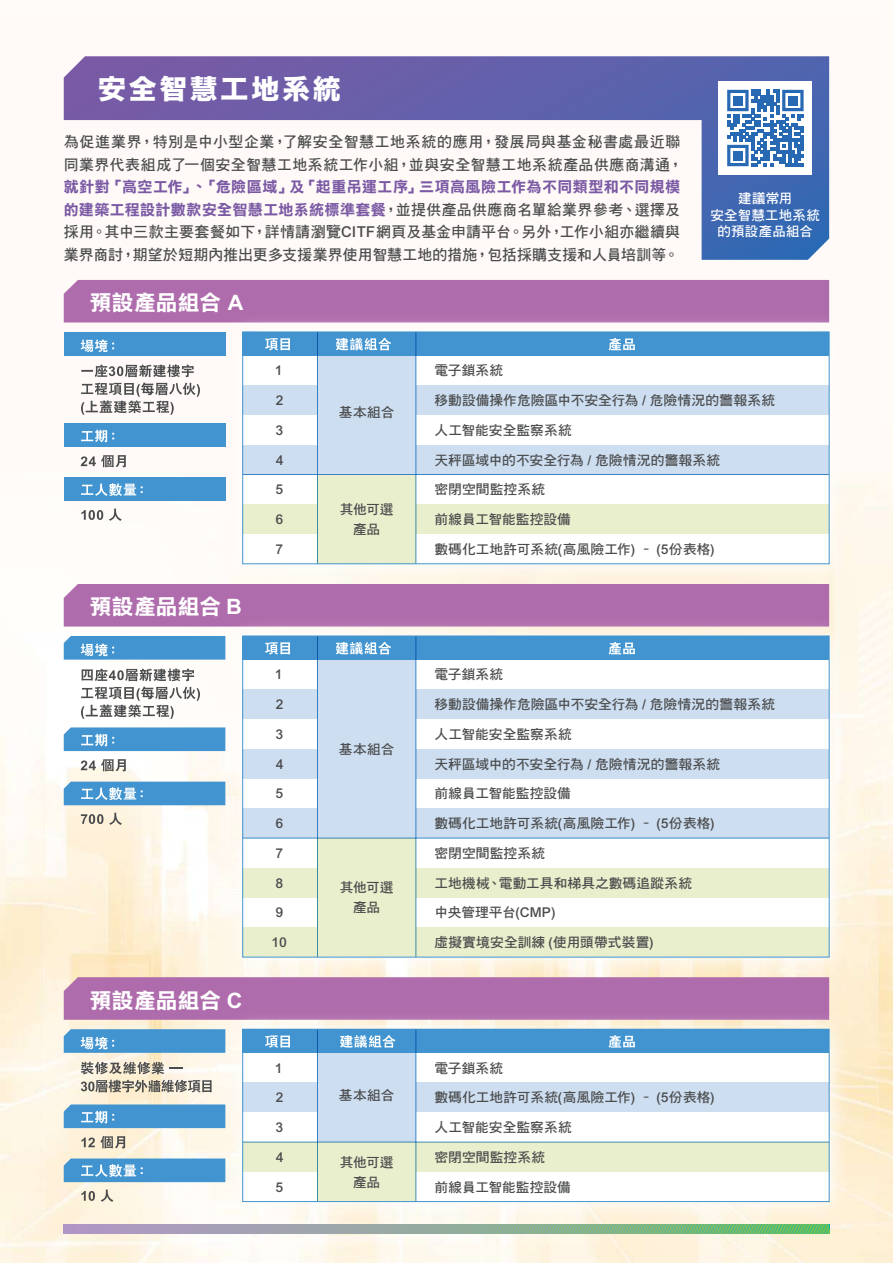
<style>
.page{position:relative;width:893px;height:1263px;background:#fff}
.page>*{position:absolute;margin:0;border:0;box-sizing:border-box;transform-origin:0 0}
.t1{font:27px "Hira Kaku Std W8";letter-spacing:.105em;color:#fff}
.t2{font:21.3px "DF Li Hei Bd HK BF";letter-spacing:.01em;color:#fff}
.t3{font:15px/22.5px "DF Hei Bd HK BF";letter-spacing:.02em;color:#4b4c4d}
.t4{font:15px/22.5px "DF Li Hei Bd HK BF";letter-spacing:.03em;color:#7b5aa5}
.t5{font:13.5px/20px "DF Hei Bd HK BF";color:#4b4c4d;text-align:center}
.t6{font:13.5px/16.5px "DF Hei Bd HK BF";letter-spacing:.015em;color:#fff;text-align:center}
.s1{font-family:"DF Hei Bd HK BF";color:#4b4c4d}
</style>
<div class="page">
<img style="left:0;top:56px;width:893px;height:1207px">
<svg style="left:64px;top:56px;width:765px;height:204px"></svg>
<div style="left:719px;top:81px;width:93px;height:94px;background:#fff"></div>
<svg style="left:727px;top:90px;width:77px;height:76px"></svg>
<div style="left:733px;top:96px;width:9px;height:9px;background:#2869b3"></div>
<div style="left:788px;top:96px;width:9px;height:9px;background:#2869b3"></div>
<div style="left:733px;top:151px;width:9px;height:9px;background:#2869b3"></div>
<div style="left:64px;top:280px;width:765px;height:42px;background:#af6cac"></div>
<div style="left:64px;top:332px;width:161px;height:24px;background:#4194d0"></div>
<svg style="left:81px;top:339px;width:33px;height:13px"></svg>
<svg style="left:81px;top:364px;width:119px;height:51px"></svg>
<div style="left:64px;top:478px;width:161px;height:23px;background:#4194d0"></div>
<svg style="left:81px;top:483px;width:62px;height:13px"></svg>
<svg style="left:81px;top:510px;width:22px;height:10px"></svg>
<svg style="left:109px;top:509px;width:13px;height:12px"></svg>
<div style="left:64px;top:423px;width:161px;height:24px;background:#4194d0"></div>
<svg style="left:81px;top:430px;width:33px;height:12px"></svg>
<svg style="left:81px;top:455px;width:45px;height:12px"></svg>
<img style="left:219px;top:308px;width:638px;height:284px">
<div style="left:243px;top:332px;width:586px;height:232px;background:#fff"></div>
<div style="left:317px;top:334px;width:99px;height:111px;background:#cddef1"></div>
<div style="left:243px;top:385px;width:586px;height:30px;background:#cddef1"></div>
<div style="left:243px;top:445px;width:586px;height:29px;background:#cddef1"></div>
<hr style="left:243px;top:474px;width:586px;height:1px;background:#4194d0">
<div style="left:243px;top:504px;width:586px;height:30px;background:#e9efcc"></div>
<div style="left:317px;top:475px;width:99px;height:89px;background:#e9efcc"></div>
<div style="left:243px;top:332px;width:586px;height:24px;background:#4194d0"></div>
<svg style="left:265px;top:338px;width:25px;height:12px"></svg>
<svg style="left:608px;top:338px;width:27px;height:12px"></svg>
<svg style="left:336px;top:338px;width:55px;height:12px"></svg>
<hr style="left:415px;top:332px;width:1px;height:232px;background:#4194d0">
<hr style="left:317px;top:332px;width:1px;height:232px;background:#4194d0">
<div style="left:242px;top:332px;width:587px;height:232px;border:1px solid #4194d0"></div>
<div style="left:64px;top:977px;width:765px;height:43px;background:#af6cac"></div>
<svg style="left:64px;top:1029px;width:155px;height:24px;background:#4e9bd2"></svg>
<svg style="left:81px;top:1062px;width:131px;height:30px;background:#c0baad"></svg>
<svg style="left:64px;top:1158px;width:155px;height:24px;background:#549ed4"></svg>
<svg style="left:81px;top:1191px;width:14px;height:10px"></svg>
<svg style="left:101px;top:1189px;width:12px;height:13px"></svg>
<svg style="left:64px;top:1104px;width:155px;height:24px;background:#4d9ad2"></svg>
<svg style="left:81px;top:1136px;width:44px;height:12px"></svg>
<img style="left:219px;top:1005px;width:638px;height:225px">
<div style="left:243px;top:1029px;width:586px;height:172px;background:#fff"></div>
<div style="left:317px;top:1031px;width:99px;height:112px;background:#cddef1"></div>
<div style="left:243px;top:1082px;width:586px;height:30px;background:#cddef1"></div>
<div style="left:243px;top:1142px;width:586px;height:30px;background:#e9efcc"></div>
<hr style="left:243px;top:1142px;width:586px;height:1px;background:#4194d0">
<div style="left:317px;top:1143px;width:99px;height:58px;background:#e9efcc"></div>
<div style="left:243px;top:1029px;width:586px;height:24px;background:#4194d0"></div>
<svg style="left:265px;top:1035px;width:25px;height:13px"></svg>
<svg style="left:608px;top:1035px;width:27px;height:13px"></svg>
<svg style="left:340px;top:1035px;width:55px;height:13px"></svg>
<hr style="left:415px;top:1029px;width:1px;height:172px;background:#4194d0">
<hr style="left:317px;top:1029px;width:1px;height:172px;background:#4194d0">
<div style="left:242px;top:1029px;width:587px;height:173px;border:1px solid #4194d0"></div>
<div style="left:64px;top:584px;width:765px;height:42px;background:#af6cac"></div>
<svg style="left:64px;top:636px;width:155px;height:24px;background:#4e9bd3"></svg>
<svg style="left:81px;top:668px;width:119px;height:51px"></svg>
<svg style="left:64px;top:782px;width:155px;height:23px;background:#519dd3"></svg>
<svg style="left:81px;top:814px;width:22px;height:10px"></svg>
<svg style="left:109px;top:813px;width:13px;height:12px"></svg>
<svg style="left:64px;top:727px;width:155px;height:24px;background:#4d9ad2"></svg>
<svg style="left:81px;top:759px;width:45px;height:12px"></svg>
<img style="left:219px;top:612px;width:638px;height:373px">
<div style="left:243px;top:636px;width:586px;height:321px;background:#fff"></div>
<div style="left:243px;top:868px;width:586px;height:30px;background:#e9efcc"></div>
<div style="left:243px;top:927px;width:586px;height:30px;background:#e9efcc"></div>
<div style="left:317px;top:638px;width:99px;height:200px;background:#cddef1"></div>
<div style="left:243px;top:689px;width:586px;height:30px;background:#cddef1"></div>
<div style="left:243px;top:749px;width:586px;height:30px;background:#cddef1"></div>
<div style="left:243px;top:808px;width:586px;height:30px;background:#cddef1"></div>
<div style="left:317px;top:838px;width:99px;height:119px;background:#e9efcc"></div>
<div style="left:243px;top:636px;width:586px;height:24px;background:#4194d0"></div>
<svg style="left:265px;top:642px;width:25px;height:13px"></svg>
<svg style="left:608px;top:642px;width:27px;height:12px"></svg>
<svg style="left:336px;top:642px;width:55px;height:12px"></svg>
<hr style="left:415px;top:636px;width:1px;height:321px;background:#4194d0">
<hr style="left:317px;top:636px;width:1px;height:321px;background:#4194d0">
<hr style="left:243px;top:838px;width:586px;height:1px;background:#4194d0">
<svg style="left:64px;top:1225px;width:765px;height:8px;background:#8eab9a"></svg>
<h1 class="t1" style="left:98px;top:74px;width:244px">安全智慧工地系統</h1>
<p class="t3" style="left:64px;top:131px;width:621px">為促進業界，特別是中小型企業，了解安全智慧工地系統的應用，發展局與基金秘書處最近聯同業界代表組成了一個安全智慧工地系統工作小組，並與安全智慧工地系統產品供應商溝通，</p>
<p class="t4" style="left:64px;top:176px;width:618px">就針對「高空工作」、「危險區域」及「起重吊運工序」三項高風險工作為不同類型和不同規模的建築工程設計數款安全智慧工地系統標準套餐<span class="s1">，並提供產品供應商名單給業界參考、選擇及</span></p>
<p class="t3" style="left:64px;top:221px;width:618px">採用。其中三款主要套餐如下，詳情請瀏覽CITF網頁及基金申請平台。另外，工作小組亦繼續與業界商討，期望於短期內推出更多支援業界使用智慧工地的措施，包括採購支援和人員培訓等。</p>
<h2 class="t2" style="left:90px;top:292px;width:155px">預設產品組合 A</h2>
<p class="t6" style="left:710px;top:190px;width:111px">建議常用<br>安全智慧工地系統的預設產品組合</p>
<p class="t5" style="left:276px;top:361px;width:9px">1</p>
<p class="t5" style="left:276px;top:391px;width:9px">2</p>
<p class="t5" style="left:276px;top:420px;width:9px">3</p>
<p class="t5" style="left:276px;top:450px;width:9px">4</p>
<p class="t5" style="left:276px;top:480px;width:9px">5</p>
<p class="t5" style="left:276px;top:510px;width:9px">6</p>
<p class="t5" style="left:339px;top:403px;width:57px">基本組合</p>
<p class="t5" style="left:340px;top:499px;width:55px">其他可選產品</p>
<p class="t5" style="left:435px;top:361px;width:70px">電子鎖系統</p>
<p class="t5" style="left:435px;top:391px;width:342px">移動設備操作危險區中不安全行為 / 危險情況的警報系統</p>
<p class="t5" style="left:435px;top:420px;width:139px">人工智能安全監察系統</p>
<p class="t5" style="left:435px;top:450px;width:287px">天秤區域中的不安全行為 / 危險情況的警報系統</p>
<p class="t5" style="left:435px;top:480px;width:112px">密閉空間監控系統</p>
<p class="t5" style="left:435px;top:510px;width:138px">前線員工智能監控設備</p>
<h2 class="t2" style="left:90px;top:596px;width:155px">預設產品組合 B</h2>
<h2 class="t2" style="left:90px;top:989px;width:155px">預設產品組合 C</h2>
<p class="t5" style="left:276px;top:539px;width:9px">7</p>
<p class="t5" style="left:435px;top:539px;width:282px">數碼化工地許可系統(高風險工作) – (5份表格)</p>
<p class="t5" style="left:276px;top:665px;width:9px">1</p>
<p class="t5" style="left:276px;top:695px;width:9px">2</p>
<p class="t5" style="left:276px;top:724px;width:9px">3</p>
<p class="t5" style="left:276px;top:754px;width:9px">4</p>
<p class="t5" style="left:276px;top:784px;width:9px">5</p>
<p class="t5" style="left:276px;top:814px;width:9px">6</p>
<p class="t5" style="left:339px;top:739px;width:57px">基本組合</p>
<p class="t5" style="left:435px;top:665px;width:70px">電子鎖系統</p>
<p class="t5" style="left:435px;top:695px;width:342px">移動設備操作危險區中不安全行為 / 危險情況的警報系統</p>
<p class="t5" style="left:435px;top:724px;width:139px">人工智能安全監察系統</p>
<p class="t5" style="left:435px;top:754px;width:287px">天秤區域中的不安全行為 / 危險情況的警報系統</p>
<p class="t5" style="left:435px;top:784px;width:138px">前線員工智能監控設備</p>
<p class="t5" style="left:435px;top:814px;width:282px">數碼化工地許可系統(高風險工作) – (5份表格)</p>
<p class="t5" style="left:276px;top:843px;width:9px">7</p>
<p class="t5" style="left:435px;top:843px;width:112px">密閉空間監控系統</p>
<p class="t5" style="left:276px;top:873px;width:9px">8</p>
<p class="t5" style="left:276px;top:903px;width:9px">9</p>
<p class="t5" style="left:435px;top:873px;width:259px">工地機械、電動工具和梯具之數碼追蹤系統</p>
<p class="t5" style="left:435px;top:903px;width:123px">中央管理平台(CMP)</p>
<p class="t5" style="left:340px;top:878px;width:55px">其他可選產品</p>
<p class="t5" style="left:273px;top:933px;width:16px">10</p>
<p class="t5" style="left:435px;top:933px;width:221px">虛擬實境安全訓練 (使用頭帶式裝置)</p>
<p class="t5" style="left:276px;top:1058px;width:9px">1</p>
<p class="t5" style="left:276px;top:1088px;width:9px">2</p>
<p class="t5" style="left:339px;top:1085px;width:57px">基本組合</p>
<p class="t5" style="left:276px;top:1118px;width:9px">3</p>
<p class="t5" style="left:276px;top:1147px;width:9px">4</p>
<p class="t5" style="left:340px;top:1152px;width:55px">其他可選</p>
<p class="t5" style="left:276px;top:1177px;width:9px">5</p>
<p class="t5" style="left:353px;top:1172px;width:29px">產品</p>
<p class="t5" style="left:435px;top:1058px;width:70px">電子鎖系統</p>
<p class="t5" style="left:435px;top:1088px;width:282px">數碼化工地許可系統(高風險工作) – (5份表格)</p>
<p class="t5" style="left:435px;top:1118px;width:139px">人工智能安全監察系統</p>
<p class="t5" style="left:435px;top:1147px;width:112px">密閉空間監控系統</p>
<p class="t5" style="left:435px;top:1177px;width:138px">前線員工智能監控設備</p>
</div>
